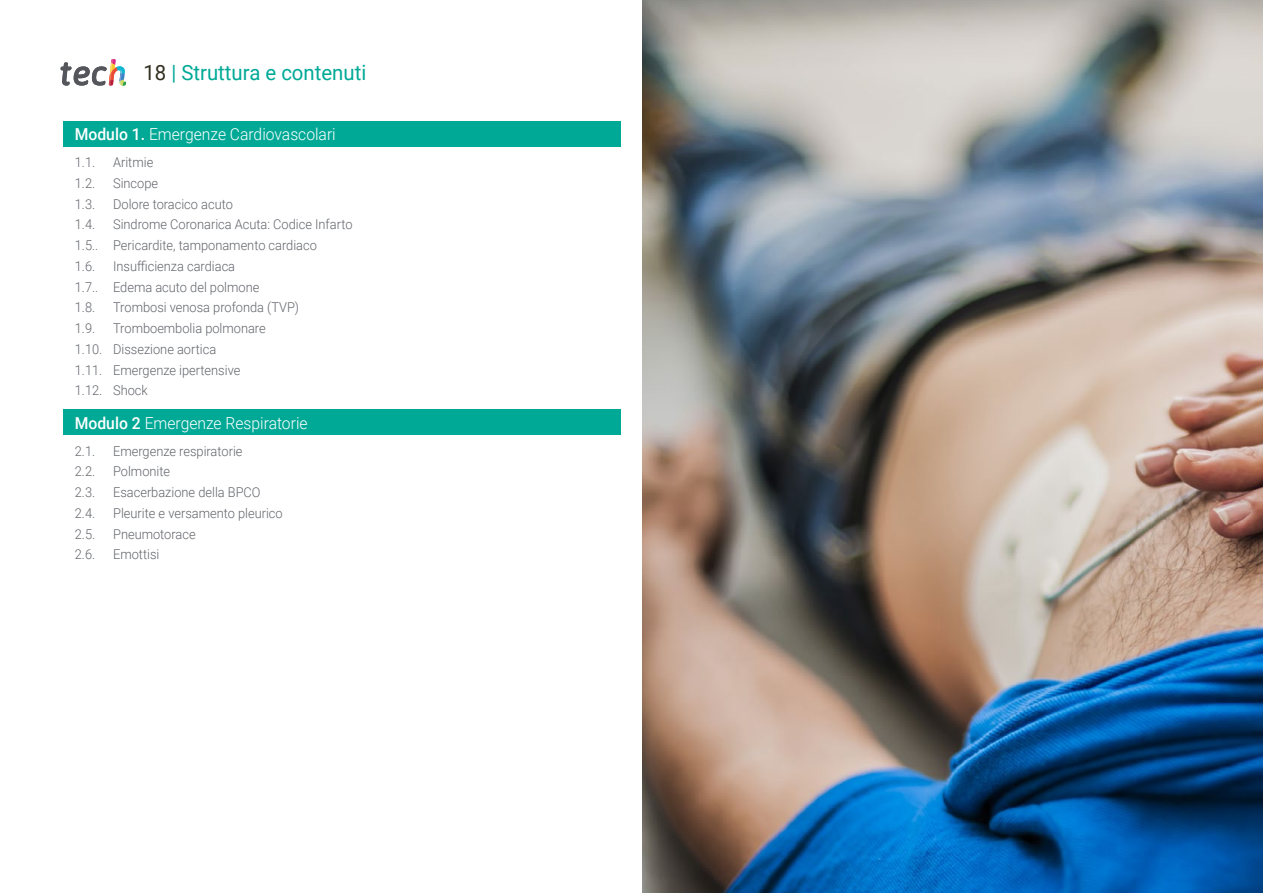
<style>
.page{position:relative;width:1263px;height:893px;background:#fff}
.page>*{position:absolute;margin:0;border:0;box-sizing:border-box;transform-origin:0 0}
.t1{font:21px "Roboto";color:#00a996}
.t2{font:300 16.5px "Roboto";color:#fff;scale:.95 1}
.t3{font:300 13.5px/20.7px "Roboto";color:#61646a;scale:.95 1}
.s1{color:#312e20}
.s2{font-weight:500}
</style>
<div class="page">
<img style="left:642px;top:0;width:621px;height:893px">
<div style="left:64px;top:121px;width:557px;height:25px;background:#00a996"></div>
<div style="left:64px;top:410px;width:557px;height:25px;background:#00a996"></div>
<svg style="left:61px;top:59px;width:65px;height:27px"></svg>
<h1 class="t1" style="left:144px;top:57px;width:224px"><span class="s1">18</span> | Struttura e contenuti</h1>
<p class="t2" style="left:75px;top:123px;width:276px"><span class="s2">Modulo 1.</span> Emergenze Cardiovascolari</p>
<p class="t3" style="left:75px;top:151px;width:23px">1.1.</p>
<p class="t3" style="left:113px;top:151px;width:44px">Aritmie</p>
<p class="t3" style="left:75px;top:172px;width:23px">1.2.</p>
<p class="t3" style="left:113px;top:172px;width:49px">Sincope</p>
<p class="t3" style="left:75px;top:193px;width:23px">1.3.</p>
<p class="t3" style="left:113px;top:193px;width:128px">Dolore toracico acuto</p>
<p class="t3" style="left:75px;top:214px;width:23px">1.4.</p>
<p class="t3" style="left:75px;top:214px;width:294px;text-indent:38px">Sindrome Coronarica Acuta: Codice Infarto<br>1.5.. Pericardite, tamponamento cardiaco<br>1.6.</p>
<p class="t3" style="left:75px;top:255px;width:196px;text-indent:38px">Insufficienza cardiaca<br>1.7.. Edema acuto del polmone<br>1.8.</p>
<p class="t3" style="left:113px;top:297px;width:197px">Trombosi venosa profonda (TVP)</p>
<p class="t3" style="left:75px;top:317px;width:202px;text-indent:38px">Tromboembolia polmonare<br>1.10. Dissezione aortica<br>1.11. Emergenze ipertensive<br>1.12. Shock</p>
<p class="t2" style="left:75px;top:411px;width:247px"><span class="s2">Modulo 2</span> Emergenze Respiratorie</p>
<p class="t3" style="left:75px;top:440px;width:23px">2.1.</p>
<p class="t3" style="left:113px;top:440px;width:138px">Emergenze respiratorie</p>
<p class="t3" style="left:75px;top:461px;width:23px">2.2.</p>
<p class="t3" style="left:113px;top:461px;width:62px">Polmonite</p>
<p class="t3" style="left:75px;top:481px;width:23px">2.3.</p>
<p class="t3" style="left:113px;top:481px;width:157px">Esacerbazione della BPCO</p>
<p class="t3" style="left:75px;top:502px;width:23px">2.4.</p>
<p class="t3" style="left:113px;top:502px;width:180px">Pleurite e versamento pleurico</p>
<p class="t3" style="left:75px;top:523px;width:23px">2.5.</p>
<p class="t3" style="left:113px;top:523px;width:88px">Pneumotorace</p>
<p class="t3" style="left:75px;top:544px;width:23px">2.6.</p>
<p class="t3" style="left:113px;top:544px;width:50px">Emottisi</p>
<p class="t3" style="left:75px;top:317px;width:23px">1.9.</p>
</div>
